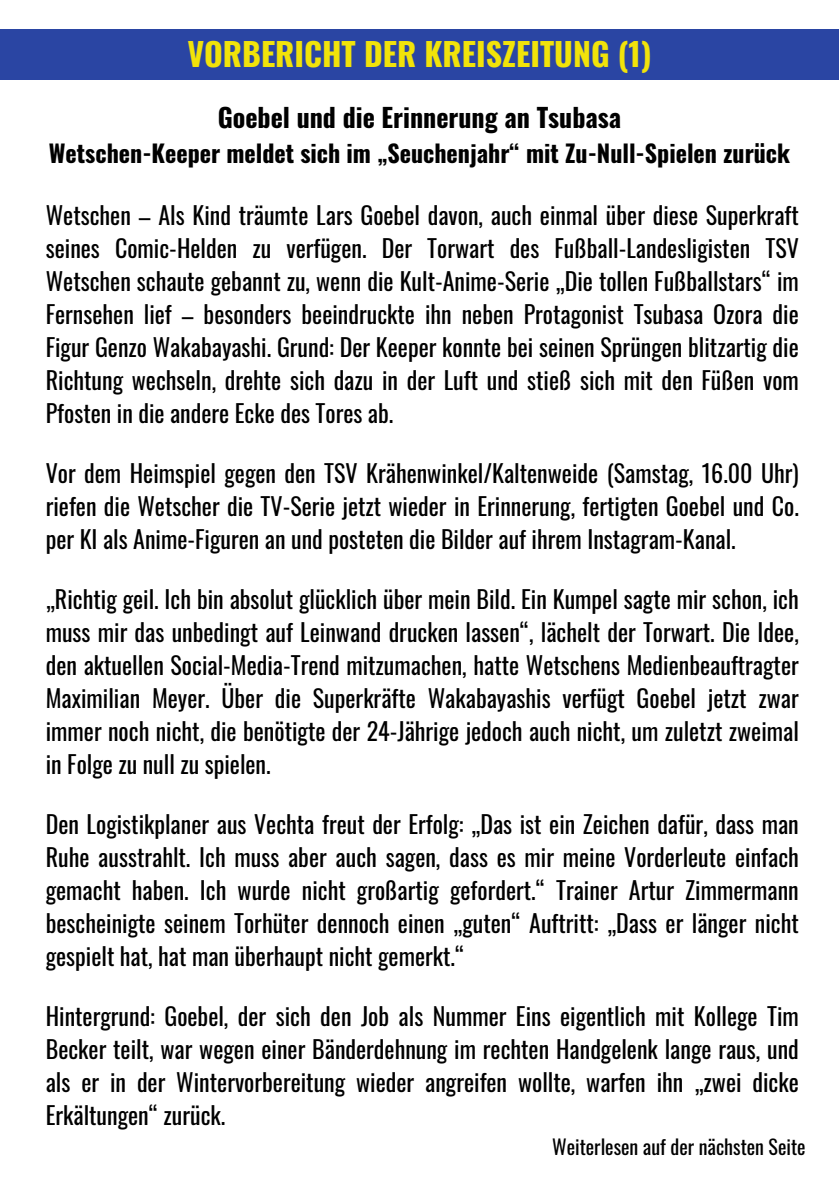
<style>
.page{position:relative;width:839px;height:1191px;background:#fff}
.page>*{position:absolute;margin:0;border:0;box-sizing:border-box;transform-origin:0 0}
.t1{font:700 32px "Oswald";color:#f1e30a}
.t2{font:700 26px "Oswald";color:#000}
.t3{font:24px/33px "Oswald";color:#000;text-align:justify}
.t4{font:700 24px "Oswald";color:#000}
.t5{font:20px "Oswald";color:#000}
</style>
<div class="page">
<div style="left:0;top:29px;width:838px;height:50px;background:#2a45a3"></div>
<h1 class="t1" style="left:187px;top:29px;width:465px">VORBERICHT DER KREISZEITUNG (1)</h1>
<h2 class="t2" style="left:218px;top:97px;width:405px">Goebel und die Erinnerung an Tsubasa</h2>
<h2 class="t4" style="left:49px;top:134px;width:742px">Wetschen-Keeper meldet sich im „Seuchenjahr“ mit Zu-Null-Spielen zurück</h2>
<h3 class="t3" style="left:46px;top:198px;width:754px">Wetschen – Als Kind träumte Lars Goebel davon, auch einmal über diese Superkraft seines Comic-Helden zu verfügen. Der Torwart des Fußball-Landesligisten TSV Wetschen schaute gebannt zu, wenn die Kult-Anime-Serie „Die tollen Fußballstars“ im Fernsehen lief – besonders beeindruckte ihn neben Protagonist Tsubasa Ozora die Figur Genzo Wakabayashi. Grund: Der Keeper konnte bei seinen Sprüngen blitzartig die Richtung wechseln, drehte sich dazu in der Luft und stieß sich mit den Füßen vom Pfosten in die andere Ecke des Tores ab.</h3>
<h3 class="t3" style="left:46px;top:456px;width:754px">Vor dem Heimspiel gegen den TSV Krähenwinkel/Kaltenweide (Samstag, 16.00 Uhr) riefen die Wetscher die TV-Serie jetzt wieder in Erinnerung, fertigten Goebel und Co. per KI als Anime-Figuren an und posteten die Bilder auf ihrem Instagram-Kanal.</h3>
<h3 class="t3" style="left:46px;top:582px;width:754px">„Richtig geil. Ich bin absolut glücklich über mein Bild. Ein Kumpel sagte mir schon, ich muss mir das unbedingt auf Leinwand drucken lassen“, lächelt der Torwart. Die Idee, den aktuellen Social-Media-Trend mitzumachen, hatte Wetschens Medienbeauftragter Maximilian Meyer. Über die Superkräfte Wakabayashis verfügt Goebel jetzt zwar immer noch nicht, die benötigte der 24-Jährige jedoch auch nicht, um zuletzt zweimal in Folge zu null zu spielen.</h3>
<h3 class="t3" style="left:46px;top:807px;width:754px">Den Logistikplaner aus Vechta freut der Erfolg: „Das ist ein Zeichen dafür, dass man Ruhe ausstrahlt. Ich muss aber auch sagen, dass es mir meine Vorderleute einfach gemacht haben. Ich wurde nicht großartig gefordert.“ Trainer Artur Zimmermann bescheinigte seinem Torhüter dennoch einen „guten“ Auftritt: „Dass er länger nicht gespielt hat, hat man überhaupt nicht gemerkt.“</h3>
<h3 class="t3" style="left:46px;top:999px;width:754px">Hintergrund: Goebel, der sich den Job als Nummer Eins eigentlich mit Kollege Tim Becker teilt, war wegen einer Bänderdehnung im rechten Handgelenk lange raus, und als er in der Wintervorbereitung wieder angreifen wollte, warfen ihn „zwei dicke Erkältungen“ zurück.</h3>
<p class="t5" style="left:552px;top:1131px;width:255px">Weiterlesen auf der nächsten Seite</p>
</div>
